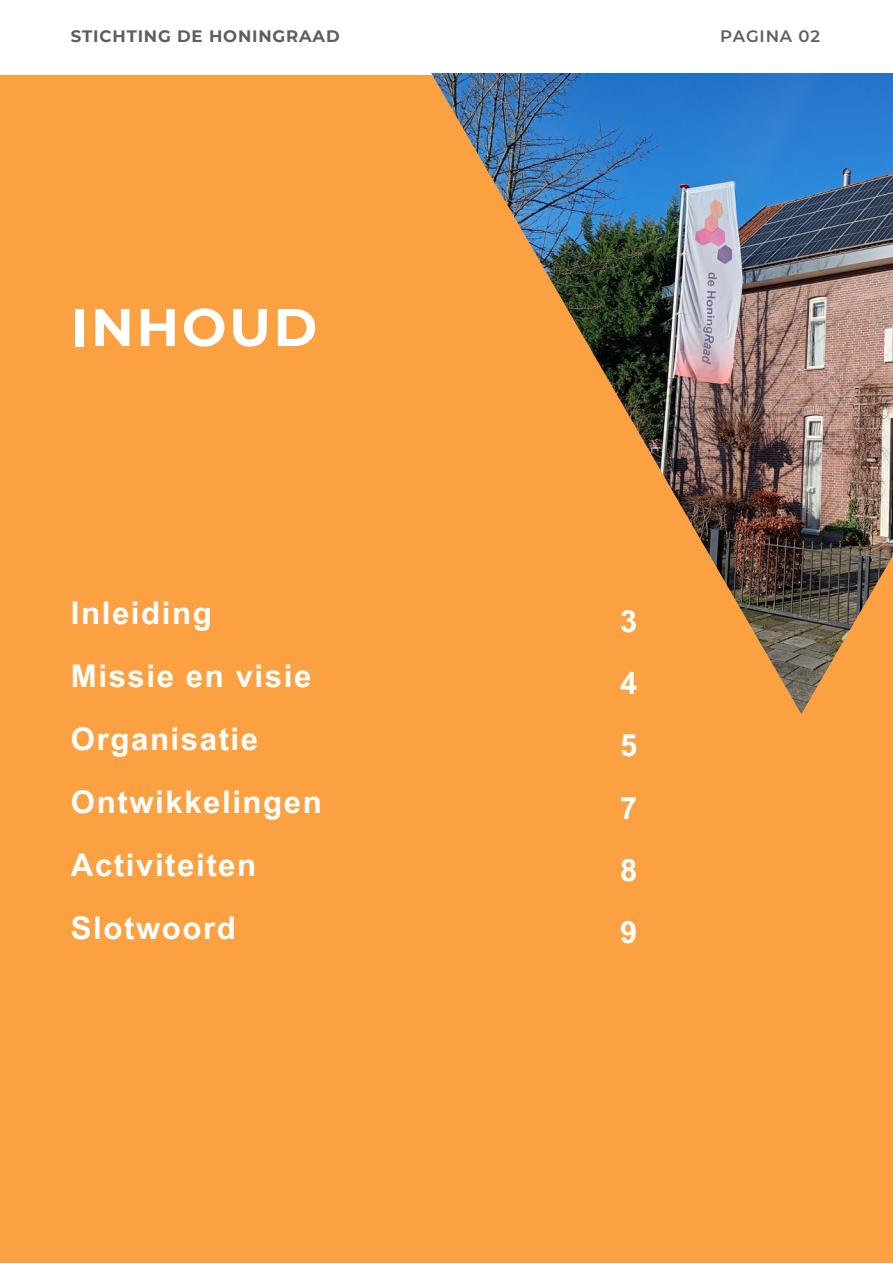
<style>
.page{position:relative;width:893px;height:1264px;background:#fff}
.page>*{position:absolute;margin:0;border:0;box-sizing:border-box;transform-origin:0 0}
.t1{font:700 52.95px "Montserrat";letter-spacing:.05em;color:#fff}
.t2{font:700 31.2px "Arial MT Pro";letter-spacing:.05em;color:#fff}
.t3{font:700 30.75px "Arial MT Pro";color:#fff}
.t4{font:700 16.5px "Montserrat";letter-spacing:.05em;color:#5e5e5e}
.t5{font:600 16.5px "Montserrat";letter-spacing:.05em;color:#5e5e5e}
</style>
<div class="page">
<div style="left:0;top:0;width:892px;height:1262px;background:#fba141"></div>
<div style="left:0;top:0;width:892px;height:74px;background:#fff"></div>
<img style="left:431px;top:73px;width:461px;height:641px">
<p class="t4" style="left:71px;top:26px;width:270px">STICHTING DE HONINGRAAD</p>
<p class="t5" style="left:720px;top:26px;width:101px">PAGINA 02</p>
<p class="t1" style="left:71px;top:295px;width:248px">INHOUD</p>
<p class="t2" style="left:71px;top:601px;width:142px">Inleiding</p>
<p class="t2" style="left:71px;top:664px;width:242px">Missie en visie</p>
<p class="t2" style="left:71px;top:727px;width:189px">Organisatie</p>
<p class="t2" style="left:71px;top:790px;width:252px">Ontwikkelingen</p>
<p class="t2" style="left:71px;top:853px;width:187px">Activiteiten</p>
<p class="t2" style="left:71px;top:916px;width:166px">Slotwoord</p>
<p class="t3" style="left:620px;top:609px;width:19px">3</p>
<p class="t3" style="left:620px;top:671px;width:19px">4</p>
<p class="t3" style="left:620px;top:733px;width:19px">5</p>
<p class="t3" style="left:620px;top:796px;width:19px">7</p>
<p class="t3" style="left:620px;top:858px;width:19px">8</p>
<p class="t3" style="left:620px;top:920px;width:19px">9</p>
</div>
